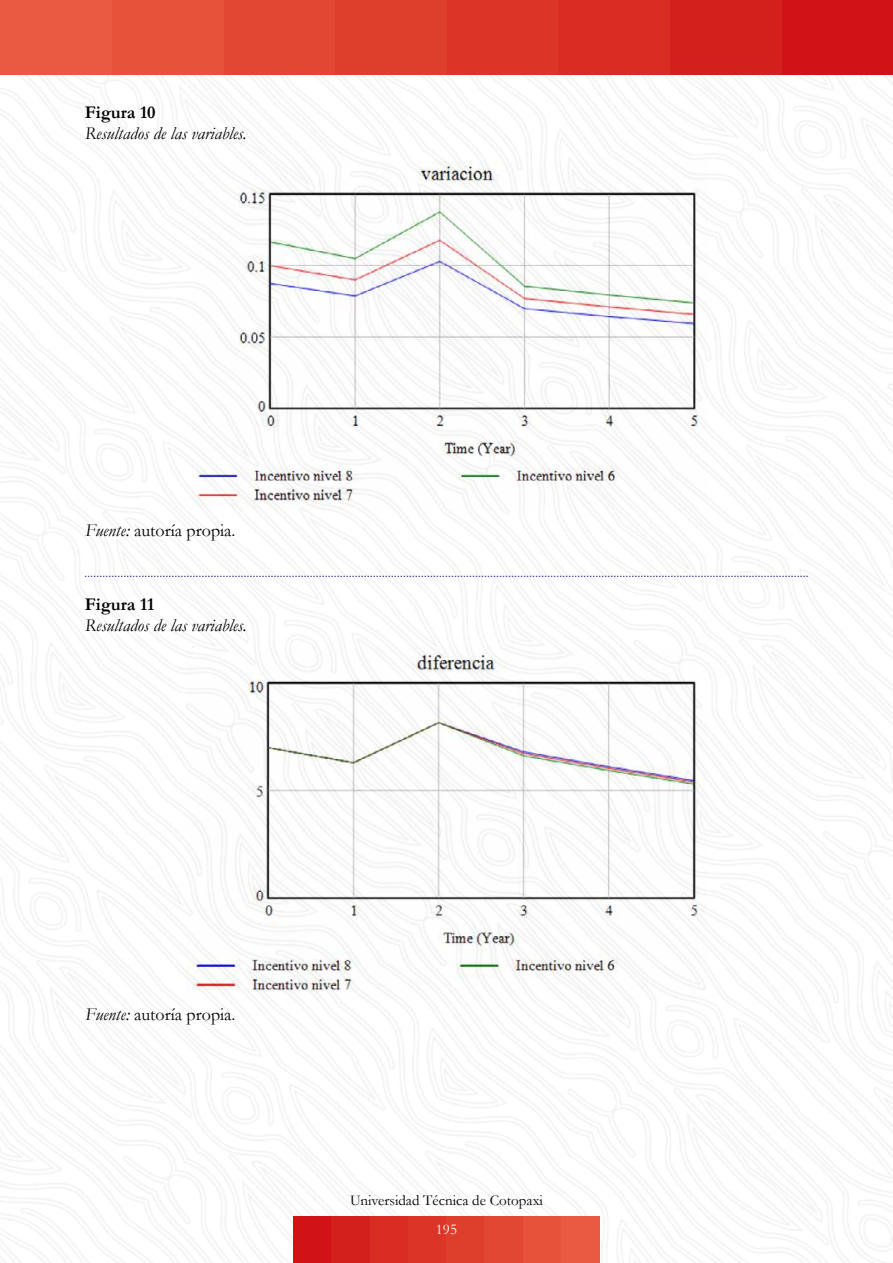
<style>
.page{position:relative;width:893px;height:1263px;background:#fff}
.page>*{position:absolute;margin:0;border:0;box-sizing:border-box;transform-origin:0 0}
.t1{font:italic 18px "Garamond";color:#000}
.t2{font:18px "Garamond";color:#000}
.t3{font:700 18px "Garamond";color:#000}
.t4{font:15px "Garamond";color:#000}
.t5{font:15px "Garamond";color:#fff}
.s1{font-style:italic}
</style>
<div class="page">
<img style="left:0;top:74px;width:893px;height:1189px">
<div style="left:293px;top:1216px;width:39px;height:47px;background:#d11317"></div>
<div style="left:332px;top:1216px;width:38px;height:47px;background:#d4201c"></div>
<div style="left:370px;top:1216px;width:38px;height:47px;background:#d92c22"></div>
<div style="left:408px;top:1216px;width:38px;height:47px;background:#dc3427"></div>
<div style="left:446px;top:1216px;width:39px;height:47px;background:#de3e2c"></div>
<div style="left:485px;top:1216px;width:38px;height:47px;background:#e24733"></div>
<div style="left:523px;top:1216px;width:38px;height:47px;background:#e7523b"></div>
<div style="left:561px;top:1216px;width:39px;height:47px;background:#ea5a43"></div>
<div style="left:782px;top:0;width:111px;height:74px;background:#d11317"></div>
<div style="left:670px;top:0;width:112px;height:74px;background:#d4201c"></div>
<div style="left:558px;top:0;width:112px;height:74px;background:#d92c22"></div>
<div style="left:447px;top:0;width:111px;height:74px;background:#dc3427"></div>
<div style="left:335px;top:0;width:112px;height:74px;background:#de3e2c"></div>
<div style="left:223px;top:0;width:112px;height:74px;background:#e24733"></div>
<div style="left:112px;top:0;width:111px;height:74px;background:#e7523b"></div>
<div style="left:0;top:0;width:112px;height:74px;background:#ea5a43"></div>
<svg style="left:85px;top:576px;width:723px;height:1px"></svg>
<img style="left:192px;top:162px;width:515px;height:348px">
<img style="left:186px;top:646px;width:520px;height:354px">
<p class="t3" style="left:85px;top:100px;width:72px">Figura 10</p>
<p class="t1" style="left:85px;top:121px;width:164px">Resultados de las variables.</p>
<p class="t2" style="left:85px;top:518px;width:152px"><span class="s1">Fuente:</span> autoría propia.</p>
<p class="t3" style="left:85px;top:592px;width:71px">Figura 11</p>
<p class="t1" style="left:85px;top:613px;width:164px">Resultados de las variables.</p>
<p class="t2" style="left:85px;top:1002px;width:152px"><span class="s1">Fuente:</span> autoría propia.</p>
<p class="t4" style="left:350px;top:1190px;width:194px">Universidad Técnica de Cotopaxi</p>
<p class="t5" style="left:436px;top:1219px;width:23px">195</p>
</div>
